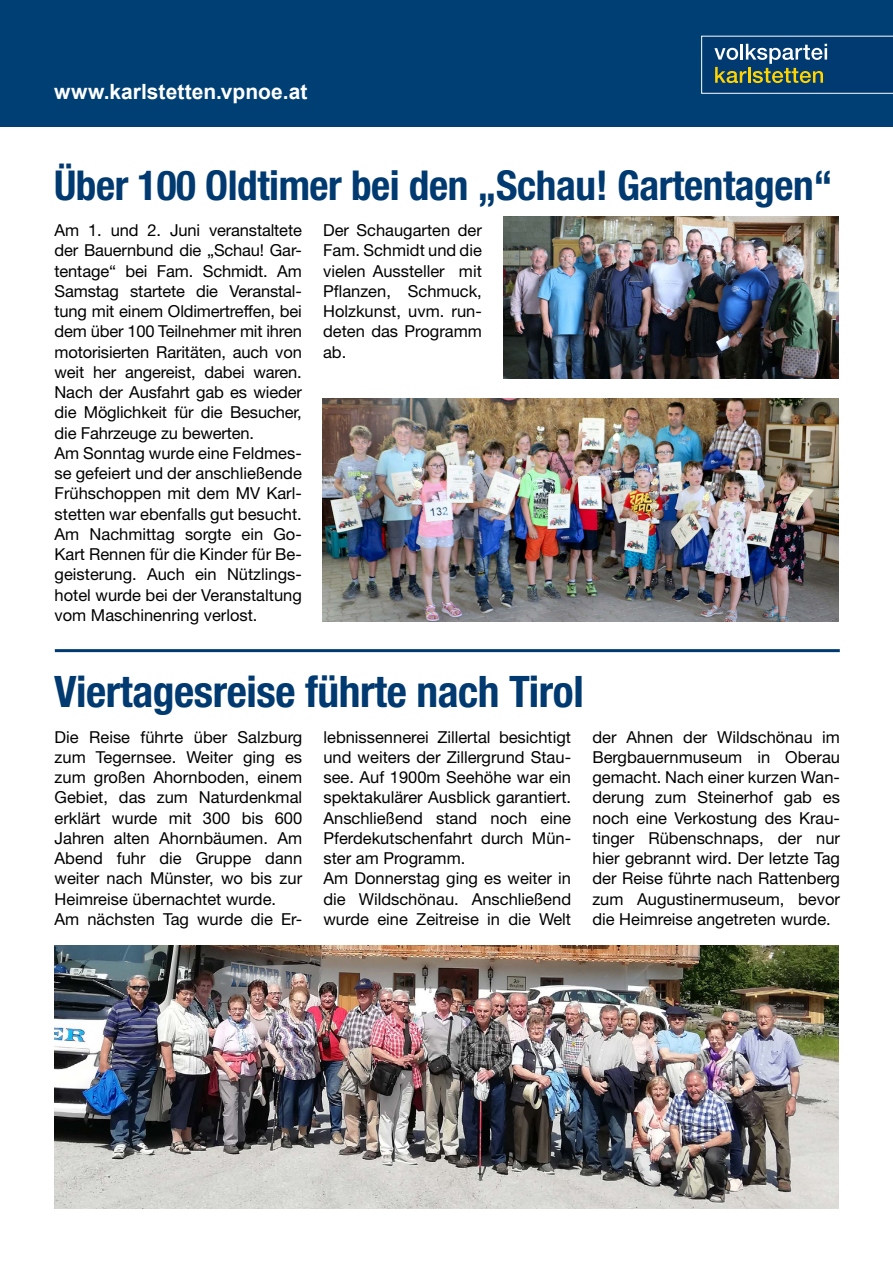
<style>
.page{position:relative;width:893px;height:1263px;background:#fff}
.page>*{position:absolute;margin:0;border:0;box-sizing:border-box;transform-origin:0 0}
.t1{font:700 condensed 43.5px "Helvetica Neue LT Std";letter-spacing:-.01em;color:#003a70}
.t2{font:700 condensed 41.25px "Helvetica Neue LT Std";letter-spacing:-.01em;color:#003a70}
.t3{font:700 21px "Arial";color:#fff}
.t4{font:16.5px/20.2px "Helvetica Neue LT Std";color:#000}
</style>
<div class="page">
<div style="left:0;top:0;width:893px;height:126px;background:#003f74"></div>
<svg style="left:701px;top:36px;width:192px;height:58px"></svg>
<hr style="left:55px;top:649px;width:785px;height:3px;background:#003a70">
<img style="left:54px;top:945px;width:785px;height:264px">
<img style="left:323px;top:398px;width:516px;height:223px">
<img style="left:503px;top:216px;width:336px;height:162px">
<p class="t3" style="left:54px;top:77px;width:255px">www.karlstetten.vpnoe.at</p>
<h2 class="t2" style="left:54px;top:160px;width:780px">Über 100 Oldtimer bei den „Schau! Gartentagen“</h2>
<p class="t4" style="left:55px;top:220px;width:249px">Am 1. und 2. Juni veranstaltete der Bauernbund die „Schau! Gar&shy;tentage“ bei Fam. Schmidt. Am<br>Samstag startete die Veranstal&shy;tung mit einem Oldimertreffen, bei dem über 100 Teilnehmer mit ihren motorisierten Raritäten, auch von weit her angereist, dabei waren.<br>Nach der Ausfahrt gab es wieder die Möglichkeit für die Besucher, die Fahrzeuge zu bewerten.<br>Am Sonntag wurde eine Feldmes&shy;se gefeiert und der anschließende<br>Frühschoppen mit dem MV Karl&shy;stetten war ebenfalls gut besucht.<br>Am Nachmittag sorgte ein Go-<br>Kart Rennen für die Kinder für Be&shy;geisterung. Auch ein Nützlings&shy;hotel wurde bei der Veranstaltung vom Maschinenring verlost.</p>
<p class="t4" style="left:323px;top:220px;width:160px;text-align:justify">Der Schaugarten der Fam. Schmidt und die vielen Aussteller mit Pflanzen, Schmuck, Holzkunst, uvm. run&shy;deten das Programm ab.</p>
<h1 class="t1" style="left:54px;top:666px;width:531px">Viertagesreise führte nach Tirol</h1>
<p class="t4" style="left:55px;top:726px;width:249px">Die Reise führte über Salzburg zum Tegernsee. Weiter ging es zum großen Ahornboden, einem<br>Gebiet, das zum Naturdenkmal erklärt wurde mit 300 bis 600<br>Jahren alten Ahornbäumen. Am<br>Abend fuhr die Gruppe dann weiter nach Münster, wo bis zur<br>Heimreise übernachtet wurde.<br>Am nächsten Tag wurde die Er-</p>
<p class="t4" style="left:323px;top:726px;width:249px">lebnissennerei Zillertal besichtigt und weiters der Zillergrund Stau&shy;see. Auf 1900m Seehöhe war ein spektakulärer Ausblick garantiert.<br>Anschließend stand noch eine<br>Pferdekutschenfahrt durch Mün&shy;ster am Programm.<br>Am Donnerstag ging es weiter in die Wildschönau. Anschließend wurde eine Zeitreise in die Welt</p>
<p class="t4" style="left:592px;top:726px;width:249px;text-align:justify">der Ahnen der Wildschönau im Bergbauernmuseum in Oberau gemacht. Nach einer kurzen Wan&shy;derung zum Steinerhof gab es noch eine Verkostung des Krau&shy;tinger Rübenschnaps, der nur hier gebrannt wird. Der letzte Tag der Reise führte nach Rattenberg zum Augustinermuseum, bevor die Heimreise angetreten wurde.</p>
</div>
